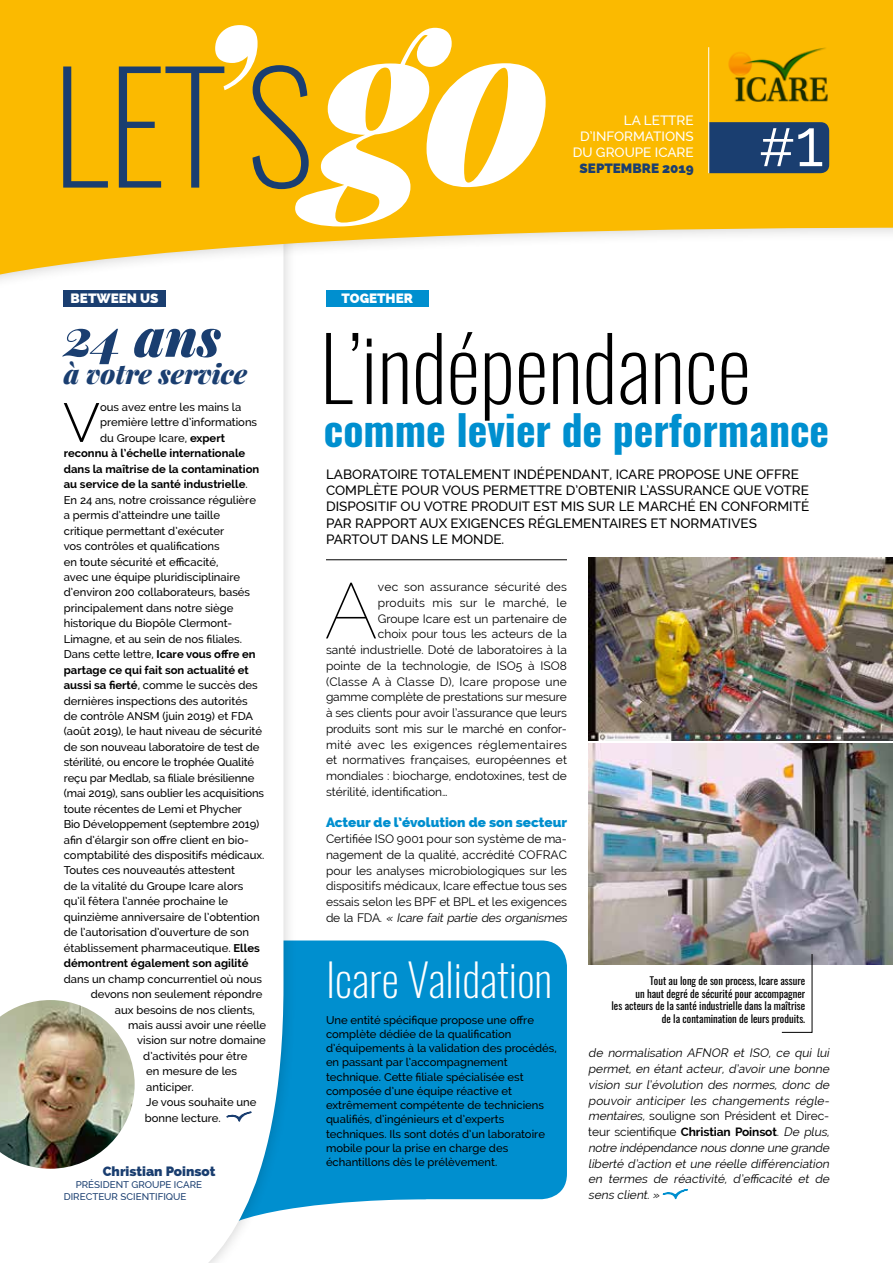
<style>
.page{position:relative;width:893px;height:1263px;background:#fff}
.page>*{position:absolute;margin:0;border:0;box-sizing:border-box;transform-origin:0 0}
.t1{font:200 87.75px "Oswald";color:#000}
.t2{font:100 78.6px "Raleway";color:#000}
.t3{font:300 54.75px "Raleway";color:#000}
.t4{font:53.4px "Raleway";color:#fff}
.t5{font:italic 900 52.5px "Playfair Display";color:#1a3e70}
.t6{font:200 45px "Oswald";color:#fff}
.t7{font:700 41.7px "Oswald";color:#008fcf}
.t8{font:italic 900 27px "Playfair Display";color:#1a3e70}
.t9{font:500 13.5px/16.2px "Raleway";color:#000}
.t10{font:500 13.5px/16.2px "Raleway";color:#fff;text-align:right}
.t11{font:800 13.5px "Raleway";color:#008fcf}
.t12{font:800 13.5px "Raleway";color:#1a3e70}
.t13{font:800 13.5px "Raleway";color:#fff}
.t14{font:12px/15.8px "Raleway";color:#000}
.t15{font:italic 12px/15.8px "Raleway";color:#000}
.t16{font:12px "Raleway";letter-spacing:.02em;color:#000}
.t17{font:12px "Raleway";letter-spacing:.03em;color:#000}
.t18{font:500 11.25px/14.2px "Raleway";color:#000}
.t19{font:700 11.25px "Raleway";color:#000}
.t20{font:10.5px/12.6px "Oswald";color:#000;text-align:right}
.t21{font:500 9.75px/11.7px "Raleway";color:#1a3e70}
.s1{font-size:66.3px}
.s2{font-weight:700}
.s3{font-weight:500}
.s4{font-style:italic}
.s5{font-style:normal}
.s6{font-weight:700;font-style:normal}
</style>
<div class="page">
<svg style="left:297px;top:1199px;width:129px;height:9px"></svg>
<div style="left:198px;top:940px;width:369px;height:259px;background:#008fcf;border-radius:26px"></div>
<div style="left:0;top:19px;width:297px;height:1244px;background:#000;opacity:.2"></div>
<svg style="left:0;top:292px;width:283px;height:971px"></svg>
<div style="left:0;top:0;width:893px;height:292px;background:#fff"></div>
<svg style="left:0;top:0;width:893px;height:279px;fill:#fbba00"></svg>
<div style="left:709px;top:122px;width:120px;height:51px;background:#1a3e70"></div>
<img style="left:726px;top:45px;width:103px;height:59px">
<svg style="left:662px;top:1189px;width:26px;height:11px"></svg>
<div style="left:63px;top:290px;width:103px;height:17px;background:#1a3e70"></div>
<div style="left:326px;top:290px;width:103px;height:17px;background:#008fcf"></div>
<hr style="left:326px;top:559px;width:241px;height:1px;background:#000">
<svg style="left:225px;top:1106px;width:66px;height:20px"></svg>
<svg style="left:295px;top:28px;width:251px;height:198px;fill:#fbba00"></svg>
<svg style="left:63px;top:25px;width:246px;height:164px;background:#d9aa1a"></svg>
<hr style="left:708px;top:47px;width:1px;height:126px;background:#fff">
<img style="left:588px;top:557px;width:305px;height:183px">
<img style="left:588px;top:744px;width:305px;height:220px">
<svg style="left:781px;top:953px;width:31px;height:80px"></svg>
<img style="left:0;top:1000px;width:135px;height:169px">
<p class="t13" style="left:71px;top:290px;width:89px">BETWEEN US</p>
<p class="t13" style="left:342px;top:290px;width:73px">TOGETHER</p>
<p class="t10" style="left:573px;top:112px;width:123px">LA LETTRE<br>D’INFORMATIONS<br>DU GROUPE ICARE</p>
<p class="t12" style="left:580px;top:161px;width:116px">SEPTEMBRE 2019</p>
<h3 class="t4" style="left:759px;top:116px;width:66px">#<span class="s1">1</span></h3>
<h3 class="t5" style="left:64px;top:300px;width:159px">24 ans</h3>
<h3 class="t8" style="left:64px;top:355px;width:185px">à votre service</h3>
<h3 class="t3" style="left:63px;top:391px;width:39px">V</h3>
<p class="t18" style="left:100px;top:400px;width:143px">ous avez entre les mains la</p>
<p class="t18" style="left:100px;top:415px;width:159px">première lettre d’informations</p>
<p class="t18" style="left:100px;top:431px;width:126px">du Groupe Icare, <span class="s2">expert</span></p>
<p class="t19" style="left:64px;top:447px;width:183px">reconnu à l’échelle internationale</p>
<p class="t19" style="left:64px;top:462px;width:197px">dans la maîtrise de la contamination</p>
<p class="t19" style="left:64px;top:478px;width:185px">au service de la santé industrielle<span class="s3">.</span></p>
<p class="t18" style="left:64px;top:493px;width:194px">En 24 ans, notre croissance régulière</p>
<p class="t18" style="left:64px;top:508px;width:158px">a permis d’atteindre une taille</p>
<p class="t18" style="left:64px;top:523px;width:162px">critique permettant d’exécuter</p>
<p class="t18" style="left:64px;top:539px;width:157px">vos contrôles et qualifications</p>
<p class="t18" style="left:64px;top:554px;width:156px">en toute sécurité et efficacité,</p>
<p class="t18" style="left:64px;top:570px;width:178px">avec une équipe pluridisciplinaire</p>
<p class="t18" style="left:64px;top:585px;width:188px">d’environ 200 collaborateurs, basés</p>
<p class="t18" style="left:64px;top:601px;width:171px">principalement dans notre siège</p>
<p class="t18" style="left:64px;top:616px;width:170px">historique du Biopôle Clermont-</p>
<p class="t18" style="left:64px;top:632px;width:180px">Limagne, et au sein de nos filiales.</p>
<p class="t18" style="left:64px;top:647px;width:193px">Dans cette lettre, <span class="s2">Icare vous offre en</span></p>
<p class="t19" style="left:64px;top:663px;width:187px">partage ce qui fait son actualité et</p>
<p class="t18" style="left:64px;top:678px;width:195px"><span class="s2">aussi sa fierté</span>, comme le succès des</p>
<p class="t18" style="left:64px;top:693px;width:185px">dernières inspections des autorités</p>
<p class="t18" style="left:64px;top:709px;width:191px">de contrôle ANSM (juin 2019) et FDA</p>
<p class="t18" style="left:64px;top:724px;width:200px">(août 2019), le haut niveau de sécurité</p>
<p class="t18" style="left:64px;top:740px;width:197px">de son nouveau laboratoire de test de</p>
<p class="t18" style="left:64px;top:755px;width:192px">stérilité, ou encore le trophée Qualité</p>
<p class="t18" style="left:64px;top:771px;width:192px">reçu par Medlab, sa filiale brésilienne</p>
<p class="t18" style="left:64px;top:786px;width:202px">(mai 2019), sans oublier les acquisitions</p>
<p class="t18" style="left:64px;top:801px;width:180px">toute récentes de Lemi et Phycher</p>
<p class="t18" style="left:64px;top:817px;width:197px">Bio Développement (septembre 2019)</p>
<p class="t18" style="left:64px;top:832px;width:187px">afin d’élargir son offre client en bio-</p>
<p class="t18" style="left:64px;top:848px;width:202px">comptabilité des dispositifs médicaux.</p>
<p class="t18" style="left:64px;top:863px;width:173px">Toutes ces nouveautés attestent</p>
<p class="t18" style="left:64px;top:879px;width:181px">de la vitalité du Groupe Icare alors</p>
<p class="t18" style="left:64px;top:894px;width:166px">qu’il fêtera l’année prochaine le</p>
<p class="t18" style="left:64px;top:910px;width:198px">quinzième anniversaire de l’obtention</p>
<p class="t18" style="left:64px;top:925px;width:187px">de l’autorisation d’ouverture de son</p>
<p class="t18" style="left:64px;top:940px;width:198px">établissement pharmaceutique. <span class="s2">Elles</span></p>
<p class="t19" style="left:64px;top:957px;width:186px">démontrent également son agilité</p>
<p class="t18" style="left:64px;top:971px;width:200px">dans un champ concurrentiel où nous</p>
<p class="t18" style="left:91px;top:987px;width:173px">devons non seulement répondre</p>
<p class="t18" style="left:115px;top:1002px;width:142px">aux besoins de nos clients,</p>
<p class="t18" style="left:128px;top:1018px;width:140px">mais aussi avoir une réelle</p>
<p class="t18" style="left:137px;top:1033px;width:130px">vision sur notre domaine</p>
<p class="t18" style="left:143px;top:1049px;width:106px">d’activités pour être</p>
<p class="t18" style="left:146px;top:1064px;width:92px">en mesure de les</p>
<p class="t18" style="left:146px;top:1080px;width:49px">anticiper.</p>
<p class="t18" style="left:146px;top:1095px;width:112px">Je vous souhaite une</p>
<p class="t18" style="left:145px;top:1110px;width:78px">bonne lecture.</p>
<p class="t12" style="left:103px;top:1163px;width:114px">Christian Poinsot</p>
<p class="t21" style="left:64px;top:1178px;width:140px;text-indent:12px">PRÉSIDENT GROUPE ICARE<br>DIRECTEUR SCIENTIFIQUE</p>
<h1 class="t1" style="left:320px;top:291px;width:433px">L’indépendance</h1>
<h3 class="t7" style="left:324px;top:408px;width:507px">comme levier de performance</h3>
<p class="t9" style="left:326px;top:466px;width:485px">LABORATOIRE TOTALEMENT INDÉPENDANT, ICARE PROPOSE UNE OFFRE COMPLÈTE POUR VOUS PERMETTRE D’OBTENIR L’ASSURANCE QUE VOTRE DISPOSITIF OU VOTRE PRODUIT EST MIS SUR LE MARCHÉ EN CONFORMITÉ PAR RAPPORT AUX EXIGENCES RÉGLEMENTAIRES ET NORMATIVES PARTOUT DANS LE MONDE.</p>
<h2 class="t2" style="left:324px;top:564px;width:55px">A</h2>
<p class="t16" style="left:378px;top:580px;width:191px">vec son assurance sécurité des</p>
<p class="t16" style="left:378px;top:596px;width:191px">produits mis sur le marché, le</p>
<p class="t14" style="left:378px;top:610px;width:191px">Groupe Icare est un partenaire de</p>
<p class="t14" style="left:378px;top:626px;width:191px">choix pour tous les acteurs de la</p>
<p class="t14" style="left:326px;top:642px;width:242px">santé industrielle. Doté de laboratoires à la</p>
<p class="t14" style="left:326px;top:658px;width:242px">pointe de la technologie, de ISO5 à ISO8</p>
<p class="t16" style="left:326px;top:674px;width:242px">(Classe A à Classe D), Icare propose une</p>
<p class="t14" style="left:326px;top:689px;width:242px">gamme complète de prestations sur mesure</p>
<p class="t14" style="left:326px;top:705px;width:242px">à ses clients pour avoir l’assurance que leurs</p>
<p class="t14" style="left:326px;top:721px;width:242px">produits sont mis sur le marché en confor-</p>
<p class="t17" style="left:326px;top:737px;width:242px">mité avec les exigences réglementaires</p>
<p class="t14" style="left:326px;top:752px;width:242px">et normatives françaises, européennes et</p>
<p class="t14" style="left:326px;top:768px;width:242px">mondiales : biocharge, endotoxines, test de</p>
<p class="t14" style="left:326px;top:784px;width:123px">stérilité, identification…</p>
<p class="t11" style="left:326px;top:815px;width:243px">Acteur de l’évolution de son secteur</p>
<p class="t14" style="left:326px;top:831px;width:245px">Certifiée ISO 9001 pour son système de ma&shy;nagement de la qualité, accrédité COFRAC pour les analyses microbiologiques sur les dispositifs médicaux, Icare effectue tous ses essais selon les BPF et BPL et les exigences d e la F D A . <span class="s4">« Icare fait partie des organismes</span></p>
<h3 class="t6" style="left:326px;top:939px;width:228px">Icare Validation</h3>
<p class="t18" style="left:326px;top:1012px;width:232px">Une entité spécifique propose une offre complète dédiée de la qualification d’équipements à la validation des procédés, en passant par l’accompagnement technique. Cette filiale spécialisée est composée d’une équipe réactive et extrêmement compétente de techniciens qualifiés, d’ingénieurs et d’experts techniques. Ils sont dotés d’un laboratoire mobile pour la prise en charge des échantillons dès le prélèvement.</p>
<p class="t20" style="left:612px;top:973px;width:195px">Tout au long de son process, Icare assure<br>un haut degré de sécurité pour accompagner<br>les acteurs de la santé industrielle dans la maîtrise de la contamination de leurs produits.</p>
<p class="t15" style="left:588px;top:1045px;width:245px">de normalisation AFNOR et ISO, ce qui lui permet, en étant acteur, d’avoir une bonne vision sur l’évolution des normes, donc de pouvoir anticiper les changements régle&shy;mentaires, <span class="s5">souligne son Président et Direc&shy;teur scientifique</span> <span class="s6">Christian Poinsot</span><span class="s5">.</span> De plus, notre indépendance nous donne une grande liberté d’action et une réelle différenciation en termes de réactivité, d’efficacité et de sens client.»</p>
</div>
